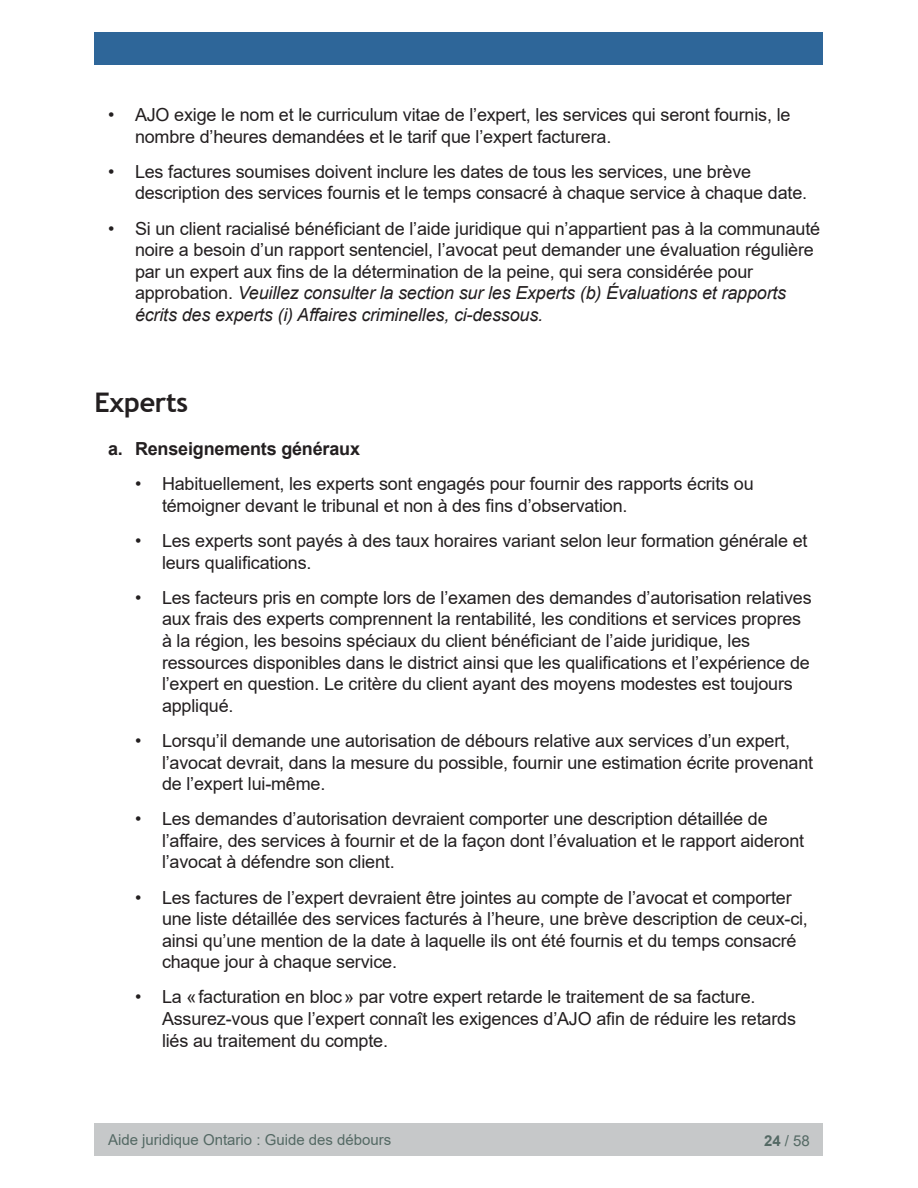
<style>
.page{position:relative;width:918px;height:1188px;background:#fff}
.page>*{position:absolute;margin:0;border:0;box-sizing:border-box;transform-origin:0 0}
.Heading_3{font:700 27px "Trebuchet MS";letter-spacing:-.01em;color:#231f20}
.t1{font:18px/21.6px "Arial";letter-spacing:-.01em;color:#231f20}
.t2{font:700 18px "Arial";letter-spacing:-.01em;color:#231f20}
.t3{font:15px "Arial";color:#546964}
.s1{font-style:italic}
.s2{font-weight:700}
</style>
<div class="page">
<div style="left:94px;top:1123px;width:730px;height:33px;background:#c6c8c9"></div>
<div style="left:94px;top:32px;width:730px;height:33px;background:#2e6699"></div>
<p class="t1" style="left:135px;top:104px;width:657px;text-indent:-27px">• AJO exige le nom et le curriculum vitae de l’expert, les services qui seront fournis, le nombre d’heures demandées et le tarif que l’expert facturera.</p>
<p class="t1" style="left:135px;top:161px;width:674px;text-indent:-27px">• Les factures soumises doivent inclure les dates de tous les services, une brève description des services fournis et le temps consacré à chaque service à chaque date.</p>
<p class="t1" style="left:135px;top:217px;width:687px;text-indent:-27px">• Si un client racialisé bénéficiant de l’aide juridique qui n’appartient pas à la communauté noire a besoin d’un rapport sentenciel, l’avocat peut demander une évaluation régulière par un expert aux fins de la détermination de la peine, qui sera considérée pour approbation. <span class="s1">Veuillez consulter la section sur les Experts (b) Évaluations et rapports écrits des experts (i) Affaires criminelles, ci-dessous.</span></p>
<h3 class="Heading_3" style="left:94px;top:385px;width:95px">Experts</h3>
<p class="t2" style="left:108px;top:436px;width:254px">a. Renseignements généraux</p>
<p class="t1" style="left:162px;top:473px;width:593px;text-indent:-27px">• Habituellement, les experts sont engagés pour fournir des rapports écrits ou témoigner devant le tribunal et non à des fins d’observation.</p>
<p class="t1" style="left:162px;top:530px;width:647px;text-indent:-27px">• Les experts sont payés à des taux horaires variant selon leur formation générale et leurs qualifications.</p>
<p class="t1" style="left:162px;top:587px;width:651px;text-indent:-27px">• Les facteurs pris en compte lors de l’examen des demandes d’autorisation relatives aux frais des experts comprennent la rentabilité, les conditions et services propres à la région, les besoins spéciaux du client bénéficiant de l’aide juridique, les ressources disponibles dans le district ainsi que les qualifications et l’expérience de l’expert en question. Le critère du client ayant des moyens modestes est toujours appliqué.</p>
<p class="t1" style="left:162px;top:730px;width:653px;text-indent:-27px">• Lorsqu’il demande une autorisation de débours relative aux services d’un expert, l’avocat devrait, dans la mesure du possible, fournir une estimation écrite provenant de l’expert lui-même.</p>
<p class="t1" style="left:162px;top:808px;width:644px;text-indent:-27px">• Les demandes d’autorisation devraient comporter une description détaillée de l’affaire, des services à fournir et de la façon dont l’évaluation et le rapport aideront l’avocat à défendre son client.</p>
<p class="t1" style="left:162px;top:886px;width:647px;text-indent:-27px">• Les factures de l’expert devraient être jointes au compte de l’avocat et comporter une liste détaillée des services facturés à l’heure, une brève description de ceux-ci, ainsi qu’une mention de la date à laquelle ils ont été fournis et du temps consacré chaque jour à chaque service.</p>
<p class="t1" style="left:162px;top:986px;width:636px;text-indent:-27px">• La «facturation en bloc» par votre expert retarde le traitement de sa facture.<br>Assurez-vous que l’expert connaît les exigences d’AJO afin de réduire les retards liés au traitement du compte.</p>
<p class="t3" style="left:108px;top:1129px;width:285px">Aide juridique Ontario : Guide des débours</p>
<p class="t3" style="left:764px;top:1130px;width:47px"><span class="s2">24</span> / 58</p>
</div>
